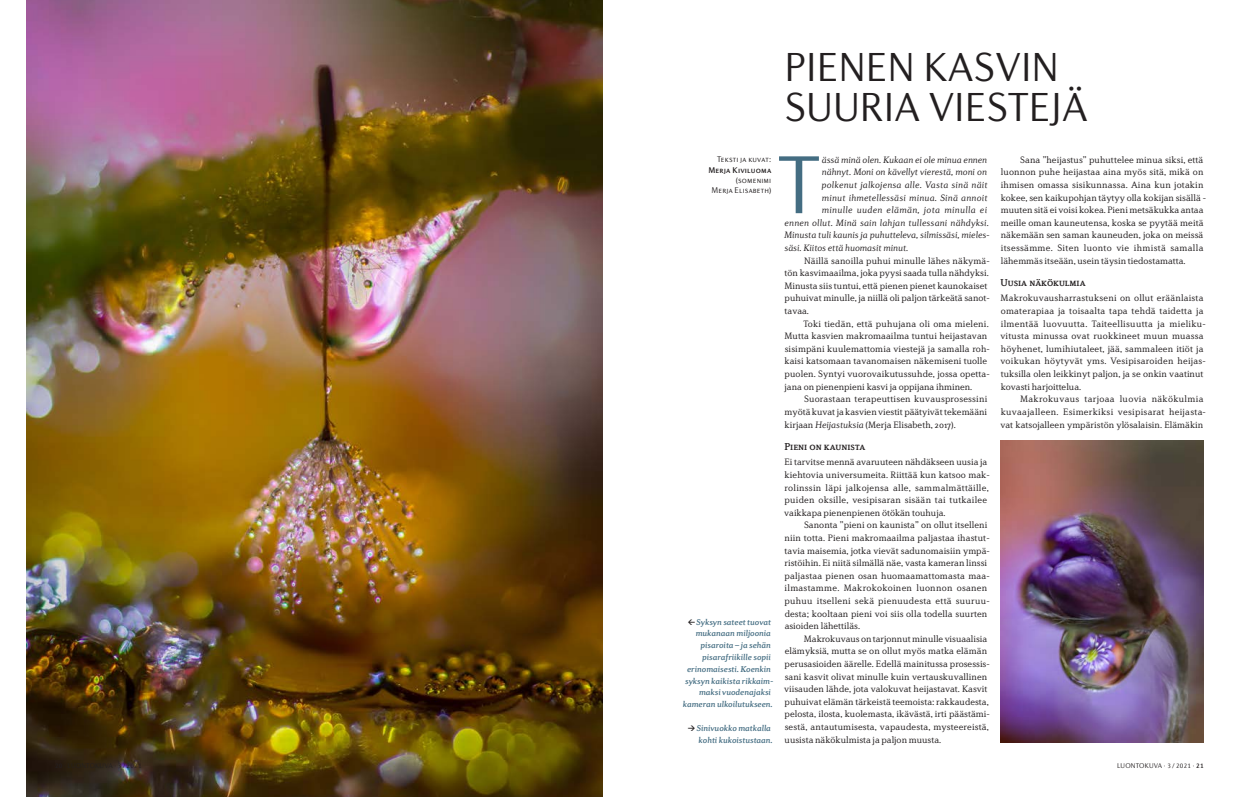
<style>
.page{position:relative;width:1259px;height:797px;background:#fff}
.page>*{position:absolute;margin:0;border:0;box-sizing:border-box;transform-origin:0 0}
.t1{font:300 83.5px "Diverda Sans LT Std";color:#446d82}
.t2{font:300 41.2px/40.2px "Diverda Sans LT Std";color:#231f20}
.t3{font:500 10.2px "Diverda Serif LT Std";color:#231f20}
.t4{font:300 9.4px/12.6px "Diverda Serif LT Std";letter-spacing:.005em;color:#231f20}
.t5{font:italic 300 9.4px "Diverda Serif LT Std";color:#231f20}
.t6{font:italic 300 9.4px "Diverda Serif LT Std";letter-spacing:.02em;color:#231f20}
.t7{font:300 9.4px/12.6px "Diverda Serif LT Std";letter-spacing:.03em;color:#231f20}
.t8{font:italic 500 8.5px/11.8px "Diverda Serif LT Std";color:#446d82}
.t9{font:300 8.5px/10.4px "Diverda Sans LT Std";letter-spacing:.02em;color:#231f20;text-align:right}
.t10{font:500 8.5px "Diverda Sans LT Std";letter-spacing:.02em;color:#231f20}
.t11{font:300 7px "Diverda Sans LT Std";letter-spacing:.03em;color:#231f20}
.s1{font-style:italic}
.s2{font-weight:500}
</style>
<div class="page">
<img style="left:27px;top:0;width:575px;height:797px">
<img style="left:1000px;top:440px;width:203px;height:302px">
<h2 class="t2" style="left:784px;top:47px;width:305px">PIENEN KASVIN<br>SUURIA VIESTEJÄ</h2>
<h1 class="t1" style="left:778px;top:138px;width:43px">T</h1>
<p class="t5" style="left:822px;top:154px;width:167px">ässä minä olen. Kukaan ei ole minua ennen</p>
<p class="t9" style="left:717px;top:154px;width:56px">Teksti ja kuvat:</p>
<p class="t10" style="left:708px;top:165px;width:64px">Merja Kiviluoma</p>
<p class="t9" style="left:711px;top:175px;width:61px">(somenimi<br>Merja Elisabeth)</p>
<p class="t5" style="left:822px;top:167px;width:167px">nähnyt. Moni on kävellyt vierestä, moni on</p>
<p class="t6" style="left:821px;top:179px;width:167px">polkenut jalkojensa alle. Vasta sinä näit</p>
<p class="t6" style="left:822px;top:192px;width:167px">minut ihmetellessäsi minua. Sinä annoit</p>
<p class="t6" style="left:822px;top:205px;width:167px">minulle uuden elämän, jota minulla ei</p>
<p class="t6" style="left:784px;top:217px;width:206px">ennen ollut. Minä sain lahjan tullessani nähdyksi.</p>
<p class="t5" style="left:784px;top:230px;width:207px">Minusta tuli kaunis ja puhutteleva, silmissäsi, mieles-</p>
<p class="t5" style="left:784px;top:242px;width:125px">säsi. Kiitos että huomasit minut.</p>
<p class="t4" style="left:784px;top:254px;width:207px;text-indent:20px">Näillä sanoilla puhui minulle lähes näkymä&shy;tön kasvimaailma, joka pyysi saada tulla nähdyksi.<br>Minusta siis tuntui, että pienen pienet kaunokaiset puhuivat minulle, ja niillä oli paljon tärkeätä sanot&shy;tavaa.</p>
<p class="t4" style="left:784px;top:317px;width:207px;text-indent:19px">Toki tiedän, että puhujana oli oma mieleni.<br>Mutta kasvien makromaailma tuntui heijastavan sisimpäni kuulemattomia viestejä ja samalla roh&shy;kaisi katsomaan tavanomaisen näkemiseni tuolle puolen. Syntyi vuorovaikutussuhde, jossa opetta&shy;jana on pienenpieni kasvi ja oppijana ihminen.</p>
<p class="t4" style="left:784px;top:393px;width:204px;text-align:justify;text-indent:19px">Suorastaan terapeuttisen kuvausprosessini myötä kuvat ja kasvien viestit päätyivät tekemääni kirjaan <span class="s1">Heijastuksia</span> (Merja Elisabeth, 2017).</p>
<p class="t3" style="left:784px;top:440px;width:82px">Pieni on kaunista</p>
<p class="t4" style="left:784px;top:456px;width:207px">Ei tarvitse mennä avaruuteen nähdäkseen uusia ja kiehtovia universumeita. Riittää kun katsoo mak&shy;rolinssin läpi jalkojensa alle, sammalmättäille, puiden oksille, vesipisaran sisään tai tutkailee vaikkapa pienenpienen ötökän touhuja.</p>
<p class="t4" style="left:784px;top:519px;width:207px;text-indent:20px">Sanonta ”pieni on kaunista” on ollut itselleni niin totta. Pieni makromaailma paljastaa ihastut&shy;tavia maisemia, jotka vievät sadunomaisiin ympä&shy;ristöihin. Ei niitä silmällä näe, vasta kameran linssi paljastaa pienen osan huomaamattomasta maa&shy;ilmastamme. Makrokokoinen luonnon osanen puhuu itselleni sekä pienuudesta että suuruu&shy;desta; kooltaan pieni voi siis olla todella suurten asioiden lähettiläs.</p>
<p class="t4" style="left:784px;top:632px;width:207px;text-indent:20px">Makrokuvaus on tarjonnut minulle visuaalisia elämyksiä, mutta se on ollut myös matka elämän perusasioiden äärelle. Edellä mainitussa prosessis&shy;sani kasvit olivat minulle kuin vertauskuvallinen viisauden lähde, jota valokuvat heijastavat. Kasvit puhuivat elämän tärkeistä teemoista: rakkaudesta, pelosta, ilosta, kuolemasta, ikävästä, irti päästämi&shy;sestä, antautumisesta, vapaudesta, mysteereistä, uusista näkökulmista ja paljon muusta.</p>
<p class="t8" style="left:696px;top:615px;width:76px">Syksyn sateet tuovat</p>
<p class="t8" style="left:695px;top:627px;width:77px">mukanaan miljoonia</p>
<p class="t8" style="left:700px;top:639px;width:72px">pisaroita – ja sehän</p>
<p class="t8" style="left:702px;top:651px;width:70px">pisarafriikille sopii</p>
<p class="t8" style="left:687px;top:663px;width:85px">erinomaisesti. Koenkin</p>
<p class="t8" style="left:685px;top:674px;width:90px">syksyn kaikista rikkaim-</p>
<p class="t8" style="left:699px;top:686px;width:73px">maksi vuodenajaksi</p>
<p class="t8" style="left:683px;top:698px;width:91px">kameran ulkoilutukseen.</p>
<p class="t8" style="left:696px;top:722px;width:78px">Sinivuokko matkalla kohti kukoistustaan.</p>
<p class="t4" style="left:1000px;top:153px;width:207px;text-indent:19px">Sana ”heijastus” puhuttelee minua siksi, että luonnon puhe heijastaa aina myös sitä, mikä on ihmisen omassa sisikunnassa. Aina kun jotakin kokee, sen kaikupohjan täytyy olla kokijan sisällä - muuten sitä ei voisi kokea. Pieni metsäkukka antaa meille oman kauneutensa, koska se pyytää meitä näkemään sen saman kauneuden, joka on meissä itsessämme. Siten luonto vie ihmistä samalla lähemmäs itseään, usein täysin tiedostamatta.</p>
<p class="t3" style="left:1000px;top:276px;width:87px">Uusia näkökulmia</p>
<p class="t4" style="left:1000px;top:292px;width:207px">Makrokuvausharrastukseni on ollut eräänlaista omaterapiaa ja toisaalta tapa tehdä taidetta ja ilmentää luovuutta. Taiteellisuutta ja mieliku&shy;vitusta minussa ovat ruokkineet muun muassa höyhenet, lumihiutaleet, jää, sammaleen itiöt ja voikukan höytyvät yms. Vesipisaroiden heijas&shy;tuksilla olen leikkinyt paljon, ja se onkin vaatinut kovasti harjoittelua.</p>
<p class="t7" style="left:1000px;top:393px;width:207px;text-indent:20px">Makrokuvaus tarjoaa luovia näkökulmia kuvaajalleen. Esimerkiksi vesipisarat heijasta&shy;vat katsojalleen ympäristön ylösalaisin. Elämäkin</p>
<p class="t11" style="left:1117px;top:761px;width:88px">LUONTOKUVA · 3/ 2021 · <span class="s2">21</span></p>
</div>
